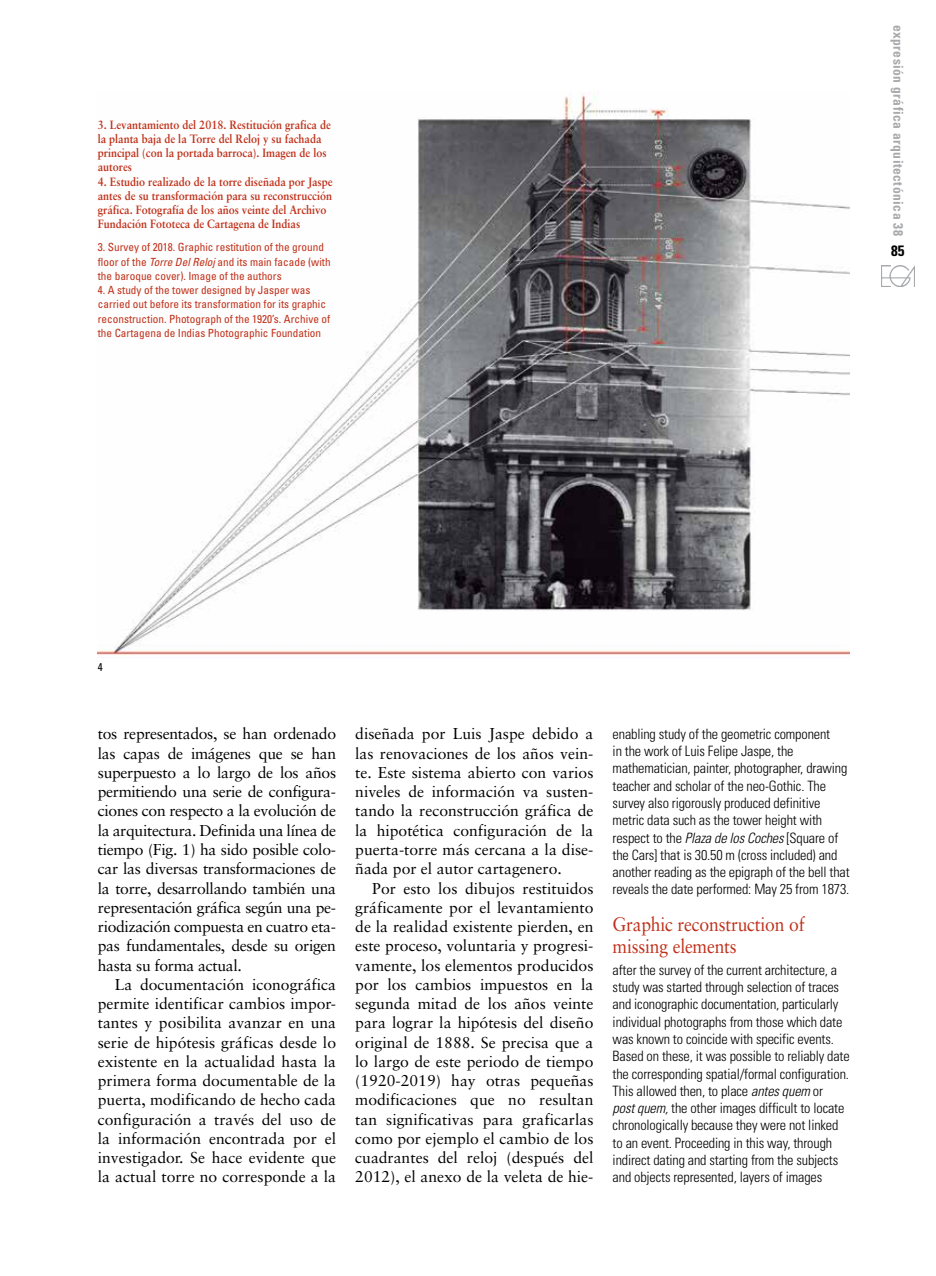
<style>
.page{position:relative;width:936px;height:1276px;background:#fff}
.page>*{position:absolute;margin:0;border:0;box-sizing:border-box;transform-origin:0 0}
.t1{font:19.5px/21.8px "Sabon";letter-spacing:-.01em;color:#c03019;scale:.9 1}
.t2{font:15.75px/19.2px "Sabon";color:#000;text-align:justify}
.t3{font:700 condensed 15px "Univers";color:#000}
.t4{font:300 condensed 14.25px/17.2px "Univers";letter-spacing:-.01em;color:#000}
.t5{font:700 condensed 13.5px "Univers";letter-spacing:.035em;color:#a7a9ac}
.t6{font:700 12px/14.2px "Sabon";color:#c03019;scale:.9 1}
.t7{font:condensed 11.25px/14.2px "Univers";color:#c03019}
.t8{font:condensed 11.25px "Univers";color:#000}
.s1{font-style:italic}
</style>
<div class="page">
<img style="left:881px;top:265px;width:33px;height:21px">
<img style="left:98px;top:93px;width:751px;height:563px">
<p class="t6" style="left:98px;top:117px;width:260px">3. Levantamiento del 2018. Restitución grafica de la planta baja de la Torre del Reloj y su fachada principal (con la portada barroca). Imagen de los autores</p>
<p class="t6" style="left:98px;top:174px;width:262px">4. Estudio realizado de la torre diseñada por Jaspe antes de su transformación para su reconstrucción gráfica. Fotografía de los años veinte del Archivo Fundación Fototeca de Cartagena de Indias</p>
<p class="t7" style="left:98px;top:240px;width:234px">3. Survey of 2018. Graphic restitution of the ground floor of the <span class="s1">Torre Del Reloj</span> and its main facade (with the baroque cover). Image of the authors</p>
<p class="t7" style="left:98px;top:283px;width:234px">4. A study of the tower designed by Jasper was carried out before its transformation for its graphic reconstruction. Photograph of the 1920’s. Archive of the Cartagena de Indias Photographic Foundation</p>
<p class="t5" style="left:906px;top:25px;width:213px;rotate:90deg">expresión gráfica arquitectónica 38</p>
<p class="t3" style="left:891px;top:242px;width:15px">85</p>
<p class="t8" style="left:98px;top:659px;width:6px">4</p>
<p class="t2" style="left:98px;top:724px;width:240px">tos representados, se han ordenado las capas de imágenes que se han superpuesto a lo largo de los años permitiendo una serie de configura&shy;ciones con respecto a la evolución de la arquitectura. Definida una línea de tiempo (Fig. 1) ha sido posible colo&shy;car las diversas transformaciones de la torre, desarrollando también una representación gráfica según una pe&shy;riodización compuesta en cuatro eta&shy;pas fundamentales, desde su origen hasta su forma actual.</p>
<p class="t2" style="left:98px;top:974px;width:240px;text-indent:17px">La documentación iconográfica permite identificar cambios impor&shy;tantes y posibilita avanzar en una serie de hipótesis gráficas desde lo existente en la actualidad hasta la primera forma documentable de la puerta, modificando de hecho cada configuración a través del uso de la información encontrada por el investigador. Se hace evidente que la actual torre no corresponde a la</p>
<p class="t2" style="left:355px;top:724px;width:240px">diseñada por Luis Jaspe debido a las renovaciones de los años vein&shy;te. Este sistema abierto con varios niveles de información va susten&shy;tando la reconstrucción gráfica de la hipotética configuración de la puerta-torre más cercana a la dise&shy;ñada por el autor cartagenero.</p>
<p class="t2" style="left:355px;top:878px;width:240px;text-indent:17px">Por esto los dibujos restituidos gráficamente por el levantamiento de la realidad existente pierden, en este proceso, voluntaria y progresi&shy;vamente, los elementos producidos por los cambios impuestos en la segunda mitad de los años veinte para lograr la hipótesis del diseño original de 1888. Se precisa que a lo largo de este periodo de tiempo (1920-2019) hay otras pequeñas modificaciones que no resultan tan significativas para graficarlas como por ejemplo el cambio de los cuadrantes del reloj (después del 2012), el anexo de la veleta de hie-</p>
<p class="t4" style="left:612px;top:725px;width:238px">enabling study of the geometric component<br>in the work of Luis Felipe Jaspe, the mathematician, painter, photographer, drawing teacher and scholar of the neo-Gothic. The survey also rigorously produced definitive metric data such as the tower height with respect to the <span class="s1">Plaza de los Coches</span> [Square of the Cars] that is 30.50 m (cross included) and another reading as the epigraph of the bell that reveals the date performed: May 25 from 1873.</p>
<p class="t1" style="left:612px;top:913px;width:215px">Graphic reconstruction of missing elements</p>
<p class="t4" style="left:612px;top:961px;width:238px">after the survey of the current architecture, a study was started through selection of traces and iconographic documentation, particularly individual photographs from those which date was known to coincide with specific events.<br>Based on these, it was possible to reliably date the corresponding spatial/formal configuration.<br>This allowed then, to place <span class="s1">antes quem</span> or<br><span class="s1">post quem,</span> the other images difficult to locate chronologically because they were not linked to an event. Proceeding in this way, through indirect dating and starting from the subjects and objects represented, layers of images</p>
</div>
